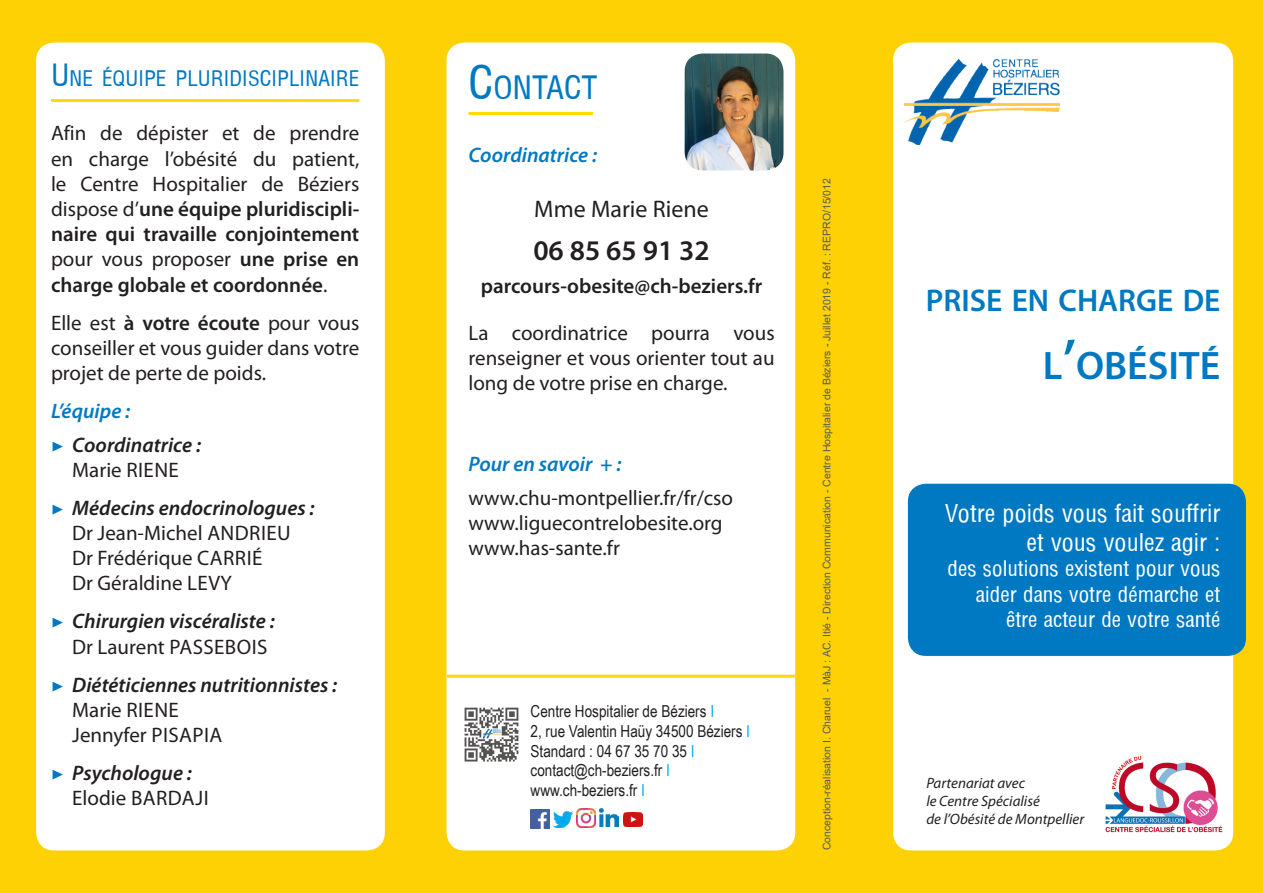
<style>
.page{position:relative;width:1263px;height:893px;background:#fed105}
.page>*{position:absolute;margin:0;border:0;box-sizing:border-box;transform-origin:0 0}
.t1{font:600 39.9px "Myriad Pro";color:#0079c2}
.t2{font:600 31.5px "Myriad Pro";color:#0079c2}
.t3{font:31.5px "Arena Condensed";color:#0079c2}
.énumération1{font:600 28.5px "Myriad Pro";color:#231f20}
.t4{font:24px/28.8px "Arena Condensed";color:#fff;text-align:right}
.t5{font:24px "Myriad Pro";color:#231f20}
.énumération1-2{font:21px/25.2px "Myriad Pro";color:#231f20;text-align:justify}
.énumération1-3{font:italic 600 21px "Myriad Pro";color:#231f20}
.t6{font:21px/25.2px "Arena Condensed";color:#fff;text-align:right}
.énumération1-4{font:italic 600 21px "Myriad Pro";color:#0079c2}
.énumération1-5{font:600 21px "Myriad Pro";color:#231f20}
.énumération1-6{font:21px "Arena Condensed";color:#0079c2}
.t7{font:16.5px/19.8px "Arial Narrow";color:#231f20}
.énumération1-7{font:italic 15px/18px "Myriad Pro";color:#231f20}
.t8{font:10.5px "Arial";color:#57585a}
.s1{font-size:30px}
.s2{font-weight:600}
.s3{font-family:"Minion Pro";font-weight:400;font-style:normal;color:#0079c2}
.s4{font-size:45px}
.s5{color:#00aeef}
.s6{font-size:57px}
</style>
<div class="page">
<div style="left:36px;top:43px;width:349px;height:807px;background:#fff;border-radius:18px"></div>
<div style="left:446px;top:43px;width:349px;height:807px;background:#fff;border-radius:18px"></div>
<div style="left:893px;top:43px;width:340px;height:807px;background:#fff;border-radius:18px"></div>
<img style="left:905px;top:60px;width:155px;height:85px">
<hr style="left:447px;top:675px;width:349px;height:3px;background:#ffdc01">
<div style="left:908px;top:484px;width:338px;height:172px;background:#0079c2;border-radius:18px"></div>
<hr style="left:468px;top:112px;width:125px;height:3px;background:#ffdc01">
<hr style="left:51px;top:99px;width:308px;height:3px;background:#ffdc01">
<img style="left:1105px;top:755px;width:118px;height:78px">
<img style="left:685px;top:54px;width:98px;height:116px">
<img style="left:530px;top:809px;width:20px;height:19px">
<img style="left:576px;top:809px;width:19px;height:19px">
<img style="left:599px;top:809px;width:19px;height:17px">
<img style="left:553px;top:811px;width:19px;height:16px">
<img style="left:624px;top:813px;width:19px;height:13px">
<img style="left:464px;top:707px;width:55px;height:55px">
<p class="énumération1-6" style="left:51px;top:66px;width:310px"><span class="s1">U</span>NE ÉQUIPE PLURIDISCIPLINAIRE</p>
<p class="énumération1-2" style="left:51px;top:120px;width:310px">Afin de dépister et de prendre en charge l’obésité du patient, le Centre Hospitalier de Béziers dispose d’<span class="s2">une équipe pluridiscipli&shy;naire qui travaille conjointement </span>pour vous proposer <span class="s2">une prise en charge globale et coordonnée</span>.</p>
<p class="énumération1-2" style="left:51px;top:310px;width:310px">Elle est <span class="s2">à votre écoute</span> pour vous conseiller et vous guider dans votre projet de perte de poids.</p>
<p class="énumération1-4" style="left:51px;top:398px;width:81px">L’équipe :</p>
<p class="énumération1-3" style="left:51px;top:431px;width:151px"><span class="s3">▶</span> Coordinatrice :</p>
<p class="énumération1-2" style="left:72px;top:457px;width:108px">Marie RIENE</p>
<p class="énumération1-3" style="left:51px;top:494px;width:265px"><span class="s3">▶</span> Médecins endocrinologues :</p>
<p class="énumération1-2" style="left:72px;top:520px;width:220px">Dr Jean-Michel ANDRIEU</p>
<p class="énumération1-2" style="left:72px;top:545px;width:192px">Dr Frédérique CARRIÉ</p>
<p class="énumération1-2" style="left:72px;top:570px;width:161px">Dr Géraldine LEVY</p>
<p class="énumération1-3" style="left:51px;top:608px;width:225px"><span class="s3">▶</span> Chirurgien viscéraliste :</p>
<p class="énumération1-2" style="left:72px;top:634px;width:197px">Dr Laurent PASSEBOIS</p>
<p class="énumération1-3" style="left:51px;top:671px;width:288px"><span class="s3">▶</span> Diététiciennes nutritionnistes :</p>
<p class="énumération1-2" style="left:72px;top:697px;width:108px">Marie RIENE</p>
<p class="énumération1-2" style="left:72px;top:722px;width:152px">Jennyfer PISAPIA</p>
<p class="énumération1-3" style="left:51px;top:759px;width:142px"><span class="s3">▶</span> Psychologue :</p>
<p class="énumération1-2" style="left:72px;top:785px;width:138px">Elodie BARDAJI</p>
<p class="t3" style="left:468px;top:69px;width:131px"><span class="s4">C</span>ONTACT</p>
<p class="énumération1-4" style="left:468px;top:142px;width:130px">Coordinatrice :</p>
<p class="t5" style="left:534px;top:194px;width:176px">Mme Marie Riene</p>
<p class="énumération1" style="left:533px;top:232px;width:178px">06 85 65 91 32</p>
<p class="énumération1-5" style="left:481px;top:273px;width:283px">parcours-obesite@ch-beziers.fr</p>
<p class="énumération1-2" style="left:468px;top:320px;width:308px">La coordinatrice pourra vous renseigner et vous orienter tout au long de votre prise en charge.</p>
<p class="énumération1-4" style="left:468px;top:451px;width:155px">Pour en savoir + :</p>
<p class="énumération1-2" style="left:468px;top:485px;width:266px">www.chu-montpellier.fr/fr/cso</p>
<p class="énumération1-2" style="left:468px;top:510px;width:256px">www.liguecontrelobesite.org</p>
<p class="énumération1-2" style="left:468px;top:535px;width:153px">www.has-sante.fr</p>
<p class="t7" style="left:531px;top:701px;width:221px">Centre Hospitalier de Béziers <span class="s5">I<br></span>2, rue Valentin Haüy 34500 Béziers <span class="s5">I<br></span>Standard : 04 67 35 70 35 <span class="s5">I </span>contact@ch-beziers.fr <span class="s5">I </span>www.ch-beziers.fr <span class="s5">I</span></p>
<p class="t8" style="left:819px;top:850px;width:674px;rotate:-90deg">Conception-réalisation I. Charuel - MàJ : AC. Itié - Direction Communication - Centre Hospitalier de Béziers - Juillet 2019 - Réf. : REPRO/15/012</p>
<p class="t2" style="left:926px;top:280px;width:296px">PRISE EN CHARGE DE</p>
<p class="t1" style="left:1043px;top:340px;width:179px">L<span class="s6">’</span>OBÉSITÉ</p>
<p class="t4" style="left:945px;top:500px;width:277px">Votre poids vous fait souffrir et vous voulez agir :</p>
<p class="t6" style="left:947px;top:556px;width:275px">des solutions existent pour vous aider dans votre démarche et être acteur de votre santé</p>
<p class="énumération1-7" style="left:926px;top:774px;width:159px">Partenariat avec<br>le Centre Spécialisé<br>de l’Obésité de Montpellier</p>
</div>
